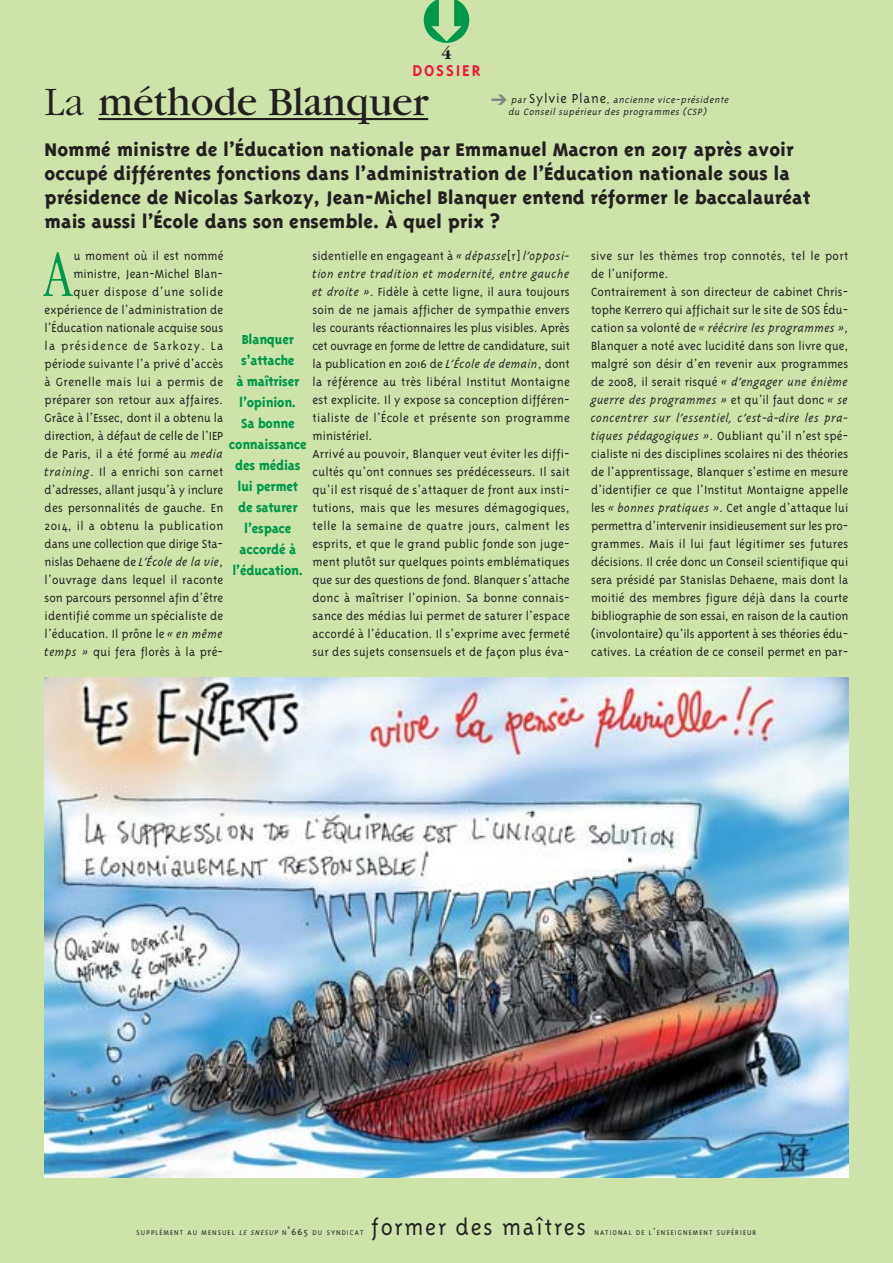
<style>
.page{position:relative;width:893px;height:1263px;background:#cde3aa}
.page>*{position:absolute;margin:0;border:0;box-sizing:border-box;transform-origin:0 0}
.t1{font:300 condensed 68.4px "Garamond";color:#00984a}
.t2{font:42px "Garamond";color:#231f20}
.t3{font:300 25.5px "Triplex";letter-spacing:.07em;color:#231f20}
.t4{font:800 21px/24px "Triplex";color:#231f20}
.t5{font:700 18px "Triplex";letter-spacing:.1em;color:#ed1a3a}
.t6{font:700 18px "Garamond";color:#231f20}
.t7{font:800 15px/21px "Triplex";letter-spacing:-.015em;color:#00984a;text-align:center;scale:.95 1}
.t8{font:300 13.5px/18px "Triplex";letter-spacing:.01em;color:#231f20}
.t9{font:italic 300 10.5px/12px "Triplex";color:#231f20}
.t10{font:300 7.8px "Triplex";letter-spacing:.135em;color:#231f20}
.s1{font-weight:300}
.s2{font-style:normal;font-size:15px}
.s3{font-style:italic}
.s4{font-size:10.5px}
</style>
<div class="page">
<hr style="left:98px;top:118px;width:330px;height:2px;background:#231f20">
<img style="left:45px;top:677px;width:803px;height:501px">
<p class="t6" style="left:441px;top:46px;width:12px">4</p>
<p class="t5" style="left:412px;top:63px;width:70px">DOSSIER</p>
<p class="t2" style="left:45px;top:87px;width:385px"><span class="s1">La</span> méthode Blanquer</p>
<p class="t4" style="left:45px;top:139px;width:767px">Nommé ministre de l’Éducation nationale par Emmanuel Macron en 2017 après avoir occupé différentes fonctions dans l’administration de l’Éducation nationale sous la présidence de Nicolas Sarkozy, Jean-Michel Blanquer entend réformer le baccalauréat mais aussi l’École dans son ensemble. À quel prix ?</p>
<p class="t1" style="left:45px;top:247px;width:28px">A</p>
<p class="t9" style="left:508px;top:94px;width:224px">par <span class="s2">S y l v i e P l a n e</span> , ancienne vice-présidente du Conseil supérieur des programmes (CSP)</p>
<p class="t8" style="left:45px;top:248px;width:180px;text-align:right">u moment où il est nommé ministre, Jean-Michel Blan&shy;quer dispose d’une solide expérience de l’administration de l’Éducation nationale acquise sous la présidence de Sarkozy. La période suivante l’a privé d’accès à Grenelle mais lui a permis de préparer son retour aux affaires.<br>Grâce à l’Essec, dont il a obtenu la direction, à défaut de celle de l’IEP de Paris, il a été formé au <span class="s3">media training</span>. Il a enrichi son carnet d’adresses, allant jusqu’à y inclure des personnalités de gauche. En<br>2014, il a obtenu la publication dans une collection que dirige Sta&shy;nislas Dehaene de <span class="s3">L’École de la vie</span>, l’ouvrage dans lequel il raconte son parcours personnel afin d’être identifié comme un spécialiste de l’éducation. Il prône le <span class="s3">« en même temps »</span> qui fera florès à la pré -</p>
<p class="t8" style="left:313px;top:248px;width:259px">sidentielle en engageant à <span class="s3">« dépasse</span>[r] <span class="s3">l’opposi&shy;tion entre tradition et modernité, entre gauche et droite »</span>. Fidèle à cette ligne, il aura toujours soin de ne jamais afficher de sympathie envers les courants réactionnaires les plus visibles. Après cet ouvrage en forme de lettre de candidature, suit la publication en 2016 de <span class="s3">L’École de demain</span>, dont la référence au très libéral Institut Montaigne est explicite. Il y expose sa conception différen&shy;tialiste de l’École et présente son programme ministériel.<br>Arrivé au pouvoir, Blanquer veut éviter les diffi&shy;cultés qu’ont connues ses prédécesseurs. Il sait qu’il est risqué de s’attaquer de front aux insti&shy;tutions, mais que les mesures démagogiques, telle la semaine de quatre jours, calment les esprits, et que le grand public fonde son juge&shy;ment plutôt sur quelques points emblématiques que sur des questions de fond. Blanquer s’attache donc à maîtriser l’opinion. Sa bonne connais&shy;sance des médias lui permet de saturer l’espace accordé à l’éducation. Il s’exprime avec fermeté sur des sujets consensuels et de façon plus éva-</p>
<p class="t8" style="left:591px;top:248px;width:259px">sive sur les thèmes trop connotés, tel le port de l’uniforme.<br>Contrairement à son directeur de cabinet Chris&shy;tophe Kerrero qui affichait sur le site de SOS Édu&shy;cation sa volonté de <span class="s3">« réécrire les programmes »</span>, Blanquer a noté avec lucidité dans son livre que, malgré son désir d’en revenir aux programmes de 2008, il serait risqué <span class="s3">« d’engager une énième guerre des programmes »</span> et qu’il faut donc <span class="s3">« se concentrer sur l’essentiel, c’est-à-dire les pra&shy;tiques pédagogiques »</span>. Oubliant qu’il n’est spé&shy;cialiste ni des disciplines scolaires ni des théories de l’apprentissage, Blanquer s’estime en mesure d’identifier ce que l’Institut Montaigne appelle les <span class="s3">« bonnes pratiques »</span>. Cet angle d’attaque lui permettra d’intervenir insidieusement sur les pro&shy;grammes. Mais il lui faut légitimer ses futures décisions. Il crée donc un Conseil scientifique qui sera présidé par Stanislas Dehaene, mais dont la moitié des membres figure déjà dans la courte bibliographie de son essai, en raison de la caution (involontaire) qu’ils apportent à ses théories édu&shy;catives. La création de ce conseil permet en par-</p>
<p class="t7" style="left:229px;top:330px;width:84px">Blanquer s’attache<br>à maîtriser l’opinion.<br>Sa bonne connaissance des médias lui permet de saturer l’espace accordé à l’éducation.</p>
<p class="t10" style="left:137px;top:1230px;width:228px">SUPPLÉMENT AU MENSUEL <span class="s3">LE SNESUP</span> N<span class="s4">˚665</span> DU SYNDICAT</p>
<p class="t3" style="left:371px;top:1218px;width:216px">former des maîtres</p>
<p class="t10" style="left:594px;top:1230px;width:163px">NATIONAL DE L<span class="s4">’</span>ENSEIGNEMENT SUPÉRIEUR</p>
</div>
